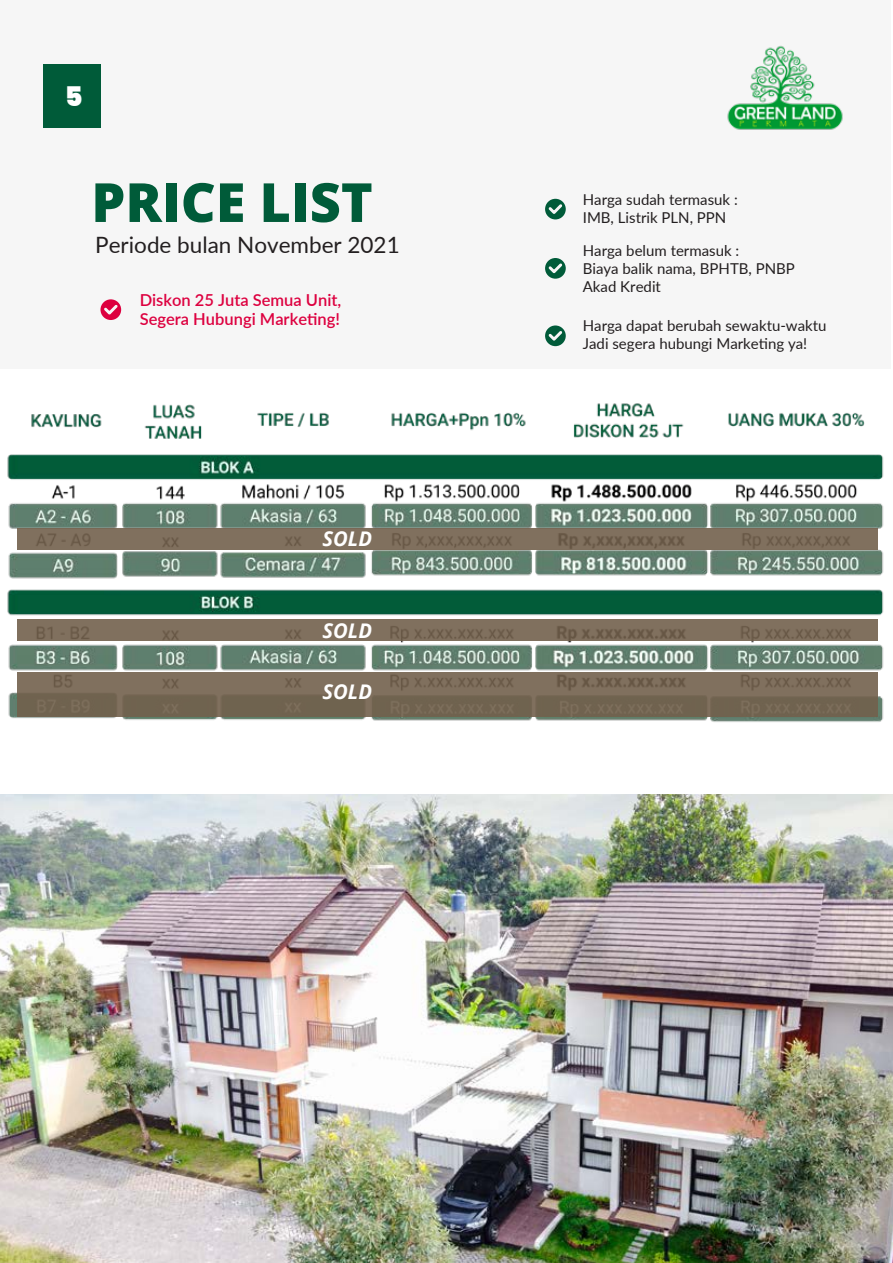
<style>
.page{position:relative;width:893px;height:1263px;background:#fff}
.page>*{position:absolute;margin:0;border:0;box-sizing:border-box;transform-origin:0 0}
.t1{font:800 54px "Open Sans";color:#005b39}
.t2{font:900 27px "Poppins";color:#fff}
.t3{font:22.5px "Lato";color:#231f20}
.t4{font:italic 700 20.1px "Noto Sans";color:#fff}
.t5{font:600 16.5px/19.8px "Lato";color:#dd003f}
.t6{font:15px/18px "Lato";color:#231f20}
</style>
<div class="page">
<div style="left:0;top:0;width:890px;height:1263px;background:#f6f6f6"></div>
<img style="left:0;top:794px;width:893px;height:469px">
<svg style="left:7px;top:403px;width:876px;height:319px"></svg>
<img style="left:727px;top:45px;width:116px;height:85px">
<div style="left:43px;top:64px;width:57px;height:64px;background:#005b39"></div>
<svg style="left:545px;top:199px;width:21px;height:20px"></svg>
<svg style="left:545px;top:258px;width:21px;height:21px"></svg>
<svg style="left:545px;top:325px;width:21px;height:21px"></svg>
<svg style="left:100px;top:299px;width:21px;height:21px"></svg>
<svg style="left:17px;top:528px;width:860px;height:21px;background:#7d6d5b"></svg>
<svg style="left:17px;top:619px;width:860px;height:21px;background:#7d6d5b"></svg>
<div style="left:17px;top:672px;width:860px;height:45px;background:#786957"></div>
<h2 class="t2" style="left:65px;top:81px;width:19px">5</h2>
<h1 class="t1" style="left:91px;top:165px;width:283px">PRICE LIST</h1>
<h3 class="t3" style="left:95px;top:228px;width:306px">Periode bulan November 2021</h3>
<p class="t5" style="left:140px;top:289px;width:203px">Diskon 25 Juta Semua Unit,<br>Segera Hubungi Marketing!</p>
<h3 class="t4" style="left:322px;top:525px;width:51px">SOLD</h3>
<h3 class="t4" style="left:322px;top:616px;width:51px">SOLD</h3>
<h3 class="t4" style="left:322px;top:678px;width:51px">SOLD</h3>
<p class="t6" style="left:583px;top:190px;width:156px">Harga sudah termasuk :<br>IMB, Listrik PLN, PPN</p>
<p class="t6" style="left:583px;top:241px;width:214px">Harga belum termasuk :<br>Biaya balik nama, BPHTB, PNBP<br>Akad Kredit</p>
<p class="t6" style="left:583px;top:316px;width:245px">Harga dapat berubah sewaktu-waktu<br>Jadi segera hubungi Marketing ya!</p>
</div>
